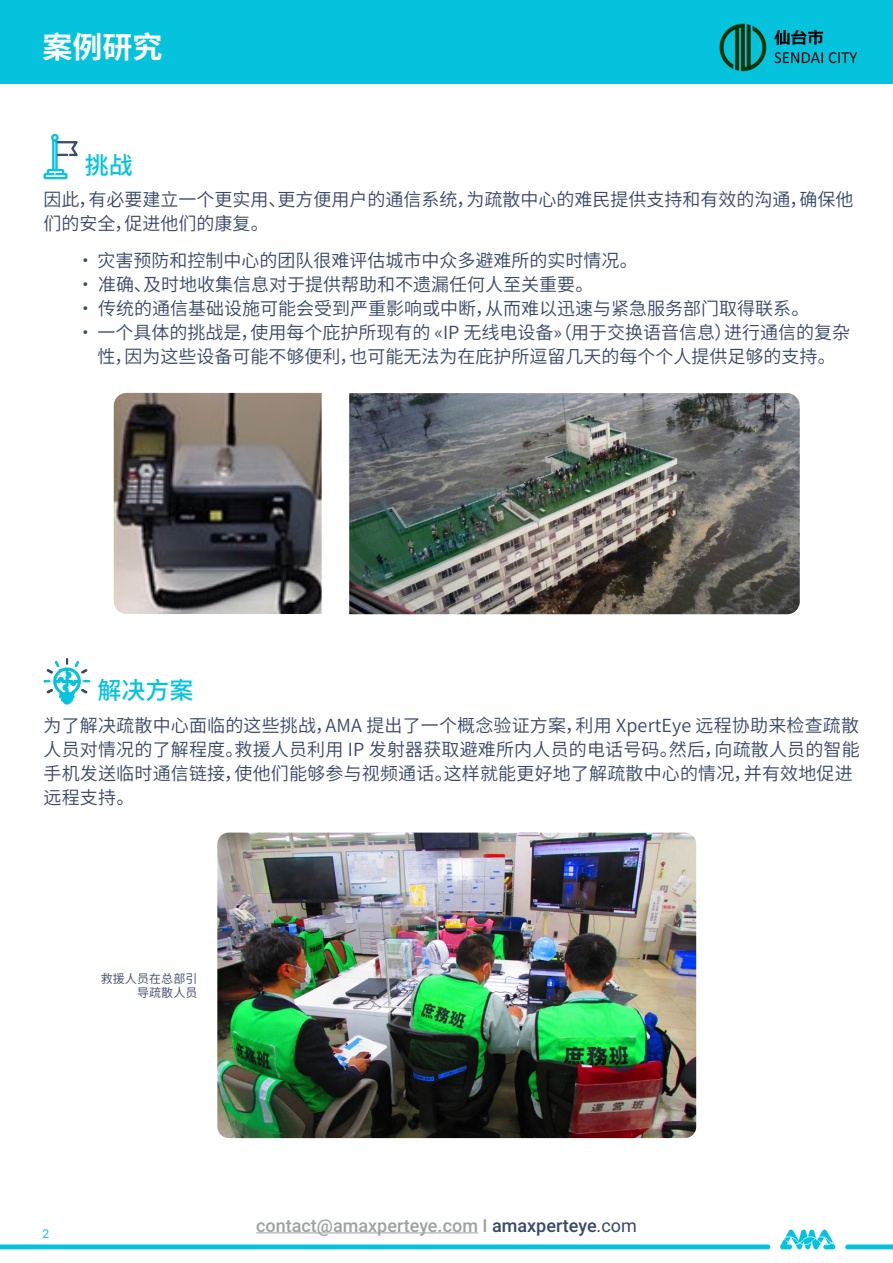
<style>
.page{position:relative;width:893px;height:1263px;background:#fff}
.page>*{position:absolute;margin:0;border:0;box-sizing:border-box;transform-origin:0 0}
.t1{font:700 30px "Source Han Sans CN";color:#fff}
.t2{font:500 24px "Source Han Sans CN";color:#05c3dd}
.t3{font:18px/24px "Source Han Sans CN";color:#384967}
.t4{font:500 18px "Roboto";color:#9ea2a2}
.t5{font:12px/14.4px "Source Han Sans CN";letter-spacing:.01em;color:#384967;text-align:right}
.t6{font:12px "Roboto";color:#05c3dd}
.s1{color:#384967}
.s2{font-weight:400;color:#384967}
</style>
<div class="page">
<svg style="left:43px;top:134px;width:35px;height:46px"></svg>
<img style="left:114px;top:393px;width:208px;height:221px">
<img style="left:349px;top:393px;width:451px;height:221px">
<svg style="left:43px;top:658px;width:48px;height:47px"></svg>
<img style="left:217px;top:833px;width:479px;height:305px">
<div style="left:0;top:0;width:893px;height:84px;background:#05c3dd"></div>
<hr style="left:256px;top:1232px;width:222px;height:1px;background:#9ea2a2">
<svg style="left:0;top:1244px;width:770px;height:5px"></svg>
<svg style="left:845px;top:1244px;width:48px;height:5px"></svg>
<svg style="left:780px;top:1229px;width:55px;height:20px"></svg>
<img style="left:719px;top:23px;width:138px;height:49px">
<p class="t1" style="left:43px;top:30px;width:121px">案例研究</p>
<p class="t2" style="left:85px;top:152px;width:49px">挑战</p>
<p class="t3" style="left:44px;top:188px;width:812px">因此，有必要建立一个更实用、更方便用户的通信系统，为疏散中心的难民提供支持和有效的沟通，确保他们的安全，促进他们的康复。</p>
<p class="t3" style="left:77px;top:249px;width:563px">• 灾害预防和控制中心的团队很难评估城市中众多避难所的实时情况。</p>
<p class="t3" style="left:77px;top:273px;width:518px">• 准确、及时地收集信息对于提供帮助和不遗漏任何人至关重要。</p>
<p class="t3" style="left:77px;top:297px;width:734px">• 传统的通信基础设施可能会受到严重影响或中断，从而难以迅速与紧急服务部门取得联系。</p>
<p class="t3" style="left:77px;top:321px;width:775px;text-align:center">• 一个具体的挑战是，使用每个庇护所现有的 «IP 无线电设备»（用于交换语音信息）进行通信的复杂性，因为这些设备可能不够便利，也可能无法为在庇护所逗留几天的每个个人提供足够的支持。</p>
<p class="t2" style="left:97px;top:677px;width:97px">解决方案</p>
<p class="t3" style="left:44px;top:713px;width:818px">为了解决疏散中心面临的这些挑战，AMA 提出了一个概念验证方案，利用 XpertEye 远程协助来检查疏散人员对情况的了解程度。救援人员利用 IP 发射器获取避难所内人员的电话号码。然后，向疏散人员的智能手机发送临时通信链接，使他们能够参与视频通话。这样就能更好地了解疏散中心的情况，并有效地促进远程支持。</p>
<p class="t5" style="left:101px;top:971px;width:98px">救援人员在总部引导疏散人员</p>
<p class="t6" style="left:43px;top:1225px;width:8px">2</p>
<p class="t4" style="left:256px;top:1212px;width:382px">contact@amaxperteye.com I <span class="s1">amaxperteye</span><span class="s2">.com</span></p>
</div>
